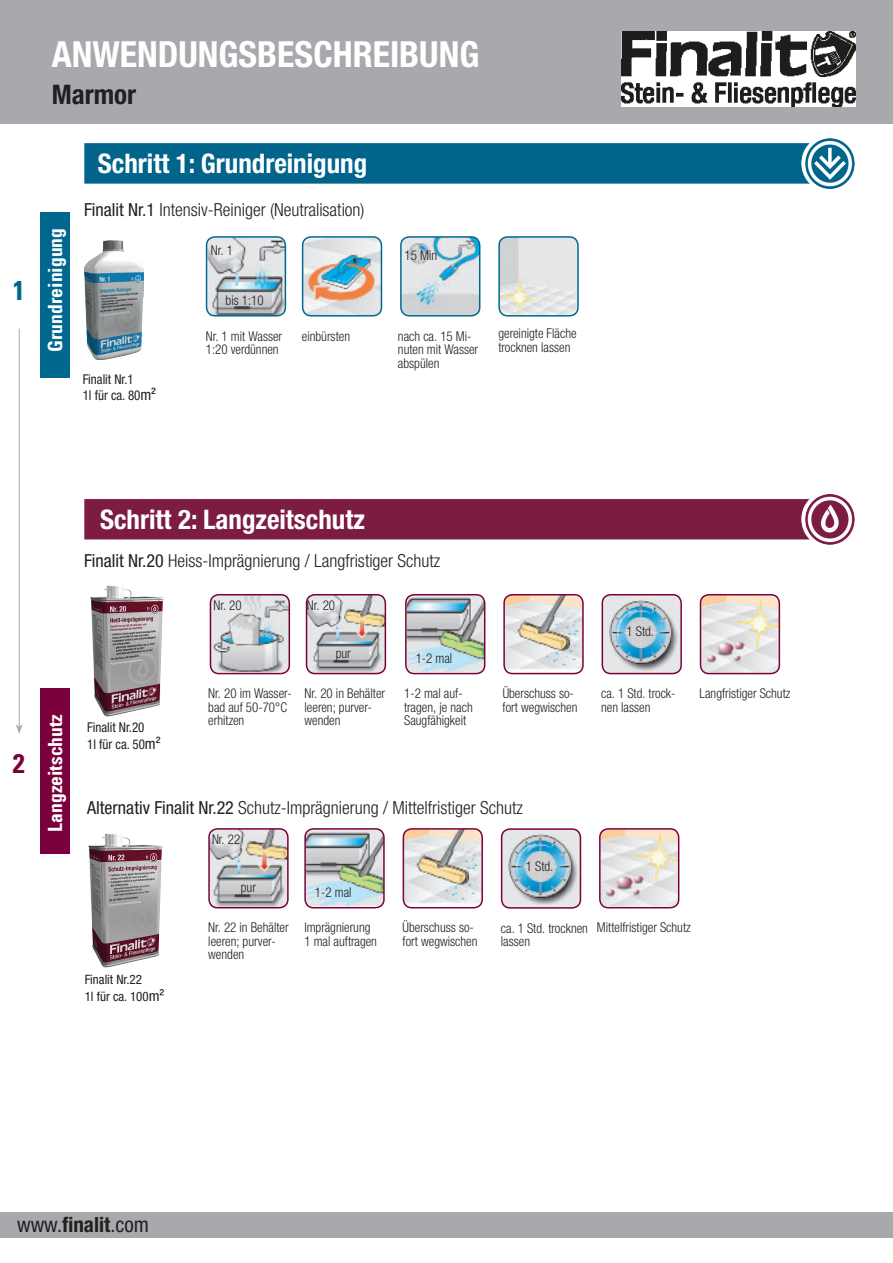
<style>
.page{position:relative;width:893px;height:1263px;background:#fff}
.page>*{position:absolute;margin:0;border:0;box-sizing:border-box;transform-origin:0 0}
.t1{font:700 condensed 36px "Helvetica Neue LTW1 G";color:#fff}
.t2{font:700 condensed 27px "Helvetica Neue LTW1 G";color:#fff}
.t3{font:700 condensed 27px "Helvetica Neue LTW1 G";color:#231f20}
.t4{font:27px "Univers Com 67 Bold Cond";color:#00688f}
.t5{font:27px "Univers Com 67 Bold Cond";color:#7a003c}
.t6{font:condensed 21px "Helvetica Neue LTW1 G";color:#231f20}
.t7{font:19.65px "Univers Com 67 Bold Cond";color:#fff}
.t8{font:300 condensed 18px "Helvetica Neue LTW1 G";color:#231f20}
.t9{font:300 condensed 13.5px/13.5px "Helvetica Neue LTW1 G";color:#231f20;scale:.96 1}
.t10{font:condensed 13.5px/16.5px "Helvetica Neue LTW1 G";color:#231f20;scale:.96 1}
.t11{font:condensed 12.9px/16.5px "Helvetica Neue LTW1 G";color:#231f20}
.s1{font-weight:400}
.s2{font-size:15px}
.s3{font-size:14.4px}
.s4{font-weight:700}
</style>
<div class="page">
<div style="left:0;top:0;width:893px;height:123px;background:#a8a9ad"></div>
<img style="left:622px;top:31px;width:234px;height:75px">
<div style="left:0;top:1212px;width:893px;height:25px;background:#a8a9ad"></div>
<img style="left:85px;top:240px;width:58px;height:119px">
<hr style="left:19px;top:329px;width:1px;height:398px;background:#a8a9ad">
<svg style="left:16px;top:724px;width:7px;height:10px"></svg>
<div style="left:40px;top:689px;width:30px;height:165px;background:#7a003c"></div>
<div style="left:40px;top:213px;width:30px;height:165px;background:#00688f"></div>
<img style="left:303px;top:237px;width:78px;height:79px">
<div style="left:302px;top:236px;width:80px;height:80px;border:2px solid #00688f;border-radius:9px"></div>
<img style="left:207px;top:237px;width:78px;height:79px">
<div style="left:206px;top:236px;width:80px;height:80px;border:2px solid #00688f;border-radius:9px"></div>
<img style="left:401px;top:237px;width:79px;height:79px">
<div style="left:400px;top:236px;width:80px;height:80px;border:2px solid #00688f;border-radius:9px"></div>
<img style="left:499px;top:239px;width:79px;height:77px">
<div style="left:498px;top:236px;width:81px;height:80px;border:2px solid #00688f;border-radius:9px"></div>
<img style="left:305px;top:831px;width:79px;height:77px">
<div style="left:304px;top:828px;width:81px;height:80px;border:2px solid #7a003c;border-radius:9px"></div>
<img style="left:209px;top:831px;width:79px;height:77px">
<div style="left:208px;top:828px;width:81px;height:80px;border:2px solid #7a003c;border-radius:9px"></div>
<img style="left:403px;top:829px;width:79px;height:79px">
<div style="left:403px;top:828px;width:80px;height:80px;border:2px solid #7a003c;border-radius:9px"></div>
<img style="left:502px;top:829px;width:78px;height:79px">
<div style="left:501px;top:828px;width:80px;height:81px;border:2px solid #7a003c;border-radius:9px"></div>
<img style="left:88px;top:833px;width:75px;height:135px">
<img style="left:600px;top:829px;width:79px;height:79px">
<div style="left:599px;top:828px;width:80px;height:80px;border:2px solid #7a003c;border-radius:9px"></div>
<img style="left:90px;top:585px;width:74px;height:132px">
<img style="left:307px;top:595px;width:78px;height:78px">
<div style="left:306px;top:594px;width:80px;height:80px;border:2px solid #7a003c;border-radius:9px"></div>
<img style="left:210px;top:595px;width:79px;height:78px">
<div style="left:210px;top:594px;width:80px;height:80px;border:2px solid #7a003c;border-radius:9px"></div>
<img style="left:406px;top:595px;width:79px;height:78px">
<div style="left:405px;top:594px;width:80px;height:80px;border:2px solid #7a003c;border-radius:9px"></div>
<img style="left:504px;top:595px;width:79px;height:78px">
<div style="left:503px;top:594px;width:81px;height:80px;border:2px solid #7a003c;border-radius:9px"></div>
<img style="left:602px;top:595px;width:79px;height:78px">
<div style="left:602px;top:594px;width:80px;height:80px;border:2px solid #7a003c;border-radius:9px"></div>
<img style="left:700px;top:595px;width:79px;height:78px">
<div style="left:700px;top:594px;width:80px;height:80px;border:2px solid #7a003c;border-radius:9px"></div>
<img style="left:84px;top:138px;width:771px;height:50px">
<img style="left:84px;top:495px;width:771px;height:49px">
<h2 class="t4" style="left:13px;top:274px;width:13px">1</h2>
<h1 class="t1" style="left:52px;top:33px;width:429px">ANWENDUNGSBESCHREIBUNG</h1>
<h2 class="t3" style="left:52px;top:78px;width:86px">Marmor</h2>
<h2 class="t2" style="left:98px;top:147px;width:271px">Schritt 1: Grundreinigung</h2>
<h3 class="t7" style="left:43px;top:352px;width:126px;rotate:-90deg">Grundreinigung</h3>
<h3 class="t8" style="left:84px;top:199px;width:282px"><span class="s1">Finalit Nr.1</span> Intensiv-Reiniger (Neutralisation)</h3>
<p class="t9" style="left:211px;top:243px;width:24px">Nr. 1</p>
<p class="t9" style="left:226px;top:293px;width:41px">bis 1:10</p>
<p class="t9" style="left:405px;top:248px;width:35px">15 Min</p>
<p class="t10" style="left:83px;top:371px;width:78px">Finalit Nr.1<br>1l für ca. 80<span class="s2">m²</span></p>
<p class="t9" style="left:206px;top:329px;width:81px">Nr. 1 mit Wasser<br>1:20 verdünnen</p>
<p class="t9" style="left:302px;top:329px;width:52px">einbürsten</p>
<p class="t9" style="left:398px;top:329px;width:85px">nach ca. 15 Mi&shy;nuten mit Wasser abspülen</p>
<p class="t9" style="left:498px;top:327px;width:83px">gereinigte Fläche trocknen lassen</p>
<h2 class="t5" style="left:13px;top:746px;width:13px">2</h2>
<h3 class="t7" style="left:43px;top:831px;width:119px;rotate:-90deg">Langzeitschutz</h3>
<h2 class="t2" style="left:100px;top:503px;width:266px">Schritt 2: Langzeitschutz</h2>
<h3 class="t8" style="left:84px;top:550px;width:358px"><span class="s1">Finalit Nr.20</span> Heiss-Imprägnierung / Langfristiger Schutz</h3>
<p class="t10" style="left:87px;top:719px;width:78px">Finalit Nr.20<br>1l für ca. 50<span class="s2">m²</span></p>
<p class="t9" style="left:213px;top:598px;width:31px">Nr. 20</p>
<p class="t9" style="left:307px;top:598px;width:31px">Nr. 20</p>
<p class="t9" style="left:336px;top:646px;width:17px">pur</p>
<p class="t9" style="left:208px;top:687px;width:88px">Nr. 20 im Wasser&shy;bad auf 50-70°C erhitzen</p>
<p class="t9" style="left:305px;top:687px;width:85px">Nr. 20 in Behälter leeren; purver&shy;wenden</p>
<p class="t9" style="left:416px;top:651px;width:40px">1-2 mal</p>
<p class="t9" style="left:404px;top:687px;width:73px">1-2 mal auf&shy;tragen, je nach<br>Saugfähigkeit</p>
<p class="t9" style="left:627px;top:625px;width:30px">1 Std.</p>
<p class="t9" style="left:503px;top:687px;width:80px">Überschuss so&shy;fort wegwischen</p>
<p class="t9" style="left:601px;top:687px;width:79px">ca. 1 Std. trock&shy;nen lassen</p>
<p class="t9" style="left:699px;top:687px;width:96px">Langfristiger Schutz</p>
<h3 class="t8" style="left:87px;top:797px;width:437px"><span class="s1">Alternativ Finalit Nr.22</span> Schutz-Imprägnierung / Mittelfristiger Schutz</h3>
<p class="t11" style="left:85px;top:971px;width:81px">Finalit Nr.22<br>1l für ca. 100<span class="s3">m²</span></p>
<p class="t9" style="left:212px;top:833px;width:31px">Nr. 22</p>
<p class="t9" style="left:241px;top:880px;width:17px">pur</p>
<p class="t9" style="left:315px;top:885px;width:40px">1-2 mal</p>
<p class="t9" style="left:208px;top:921px;width:85px">Nr. 22 in Behälter leeren; purver&shy;wenden</p>
<p class="t9" style="left:304px;top:921px;width:77px">Imprägnierung<br>1 mal auftragen</p>
<p class="t9" style="left:403px;top:921px;width:80px">Überschuss so&shy;fort wegwischen</p>
<p class="t9" style="left:526px;top:859px;width:30px">1 Std.</p>
<p class="t9" style="left:501px;top:921px;width:92px">ca. 1 Std. trocknen lassen</p>
<p class="t9" style="left:597px;top:921px;width:99px">Mittelfristiger Schutz</p>
<h3 class="t6" style="left:17px;top:1212px;width:133px">www.<span class="s4">finalit</span>.com</h3>
</div>
